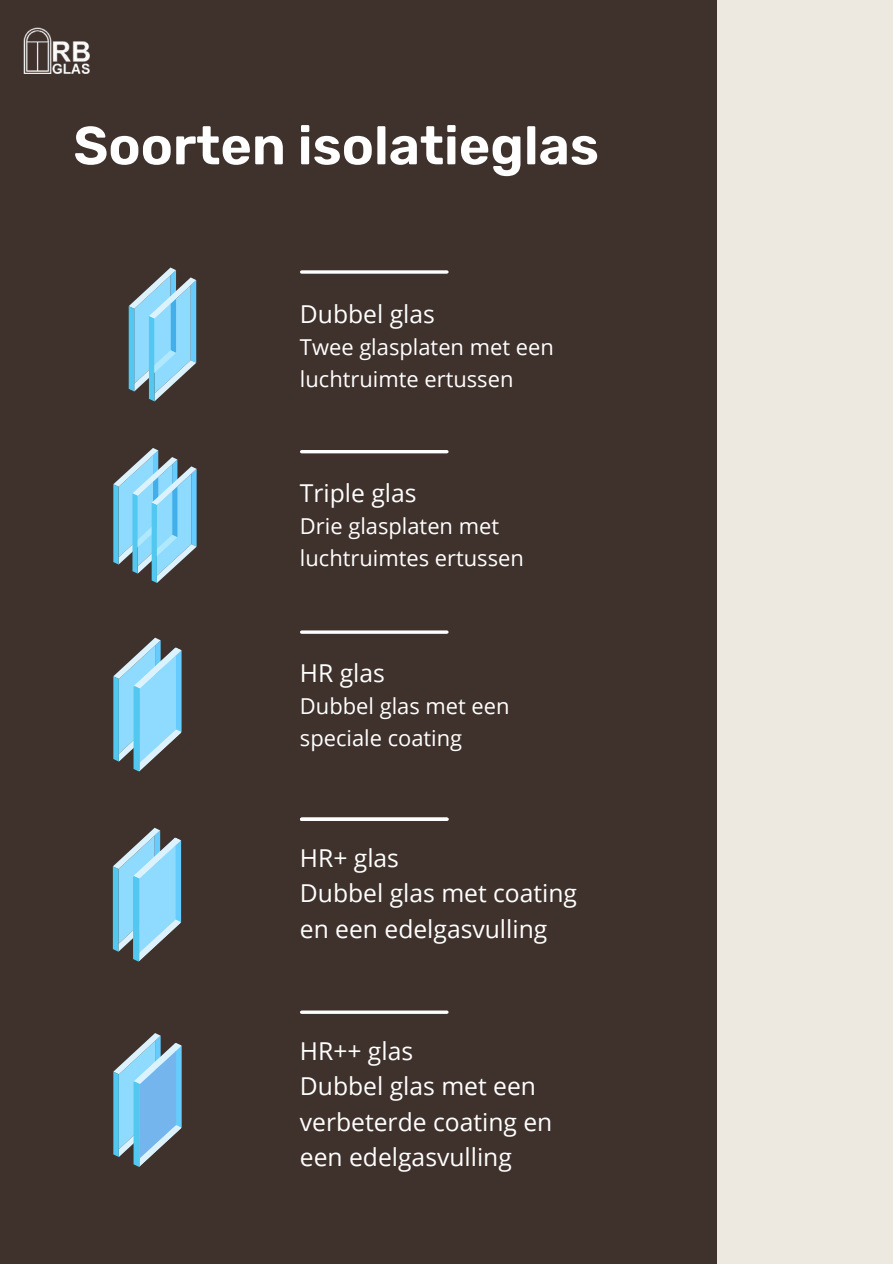
<style>
.page{position:relative;width:893px;height:1264px;background:#fff}
.page>*{position:absolute;margin:0;border:0;box-sizing:border-box;transform-origin:0 0}
.t1{font:600 53.7px "Rubik";color:#fff}
.t2{font:24.6px/35.5px "Open Sans";color:#fff}
.t3{font:21.9px/32px "Open Sans";color:#fff}
</style>
<div class="page">
<div style="left:0;top:0;width:892px;height:1263px;background:#ede9e1"></div>
<div style="left:0;top:0;width:716px;height:1263px;background:#3f312b"></div>
<svg style="left:301px;top:270px;width:146px;height:4px"></svg>
<hr style="left:301px;top:450px;width:146px;height:3px;background:#fff">
<svg style="left:301px;top:630px;width:146px;height:4px"></svg>
<hr style="left:301px;top:817px;width:146px;height:3px;background:#fff">
<hr style="left:301px;top:1010px;width:146px;height:3px;background:#fff">
<svg style="left:129px;top:267px;width:67px;height:134px"></svg>
<svg style="left:113px;top:448px;width:84px;height:135px"></svg>
<svg style="left:113px;top:637px;width:68px;height:134px"></svg>
<svg style="left:113px;top:827px;width:68px;height:134px"></svg>
<svg style="left:113px;top:1033px;width:68px;height:133px"></svg>
<img style="left:23px;top:28px;width:67px;height:46px">
<h1 class="t1" style="left:73px;top:114px;width:527px">Soorten isolatieglas</h1>
<p class="t2" style="left:300px;top:296px;width:136px">Dubbel glas</p>
<p class="t3" style="left:300px;top:331px;width:255px">Twee glasplaten met een luchtruimte ertussen</p>
<p class="t2" style="left:300px;top:474px;width:118px">Triple glas</p>
<p class="t3" style="left:300px;top:509px;width:225px">Drie glasplaten met luchtruimtes ertussen</p>
<p class="t2" style="left:300px;top:654px;width:86px">HR glas</p>
<p class="t3" style="left:300px;top:689px;width:211px">Dubbel glas met een speciale coating</p>
<p class="t2" style="left:300px;top:839px;width:279px">HR+ glas<br>Dubbel glas met coating en een edelgasvulling</p>
<p class="t2" style="left:300px;top:1032px;width:254px">HR++ glas<br>Dubbel glas met een verbeterde coating en een edelgasvulling</p>
</div>
